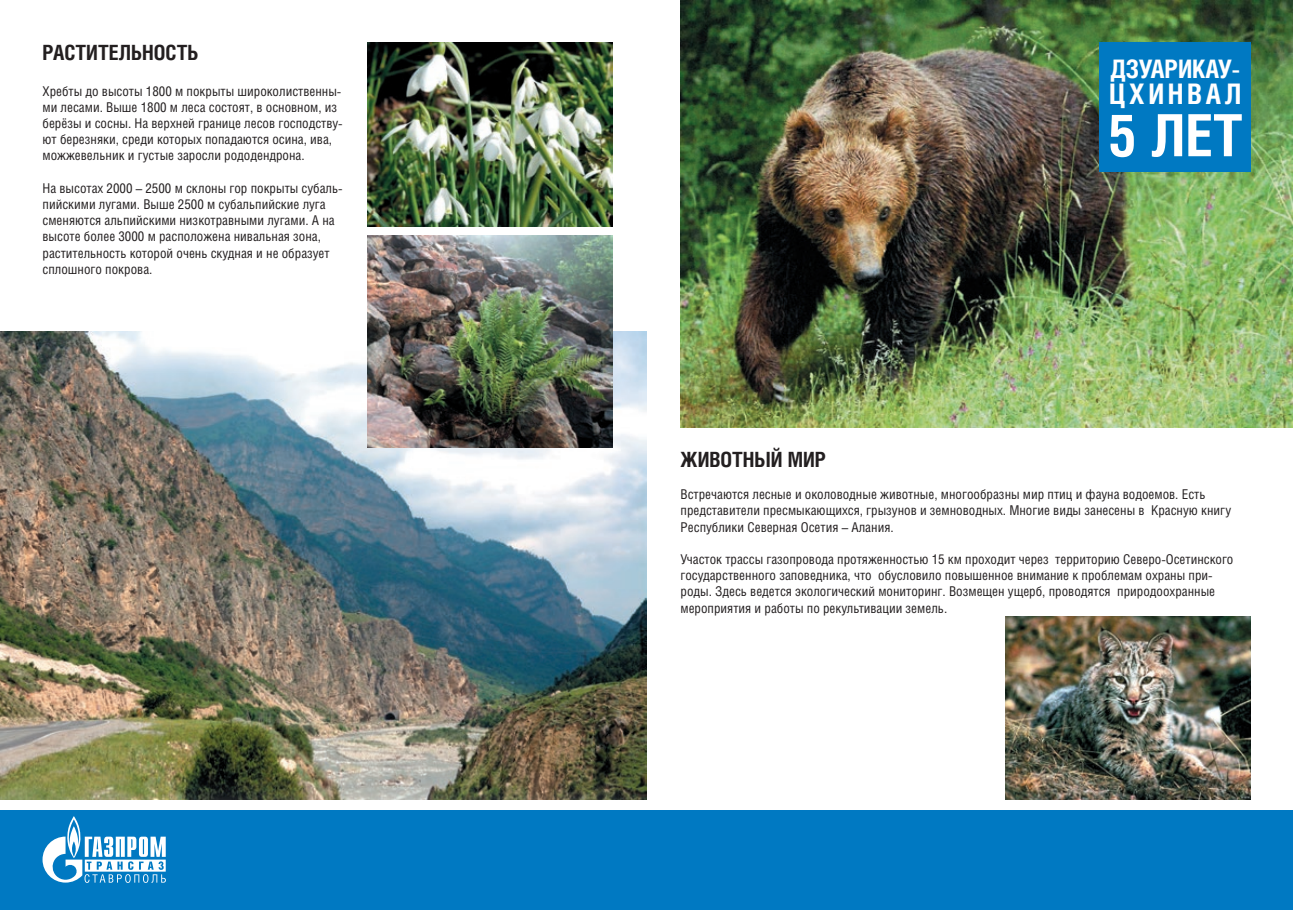
<style>
.page{position:relative;width:1293px;height:910px;background:#fff}
.page>*{position:absolute;margin:0;border:0;box-sizing:border-box;transform-origin:0 0}
.t1{font:700 58.2px "Helios Cond";color:#fff}
.t2{font:700 28.35px "Helios Cond";letter-spacing:.13em;color:#fff}
.t3{font:700 25.5px "Helios Cond";letter-spacing:-.01em;color:#fff}
.t4{font:700 21px "Helios Cond";color:#231f20}
.t5{font:13.5px/16.2px "Helios Cond";color:#231f20}
</style>
<div class="page">
<img style="left:680px;top:0;width:613px;height:428px">
<div style="left:0;top:810px;width:1293px;height:100px;background:#0079c2"></div>
<svg style="left:43px;top:816px;width:123px;height:67px"></svg>
<img style="left:0;top:332px;width:646px;height:467px">
<img style="left:1005px;top:617px;width:245px;height:182px">
<img style="left:367px;top:43px;width:245px;height:183px">
<img style="left:367px;top:235px;width:245px;height:213px">
<div style="left:1099px;top:43px;width:152px;height:129px;background:#0079c2"></div>
<p class="t4" style="left:43px;top:39px;width:158px">РАСТИТЕЛЬНОСТЬ</p>
<p class="t5" style="left:43px;top:82px;width:302px">Хребты до высоты 1800 м покрыты широколиственны&shy;ми лесами. Выше 1800 м леса состоят, в основном, из берёзы и сосны. На верхней границе лесов господству&shy;ют березняки, среди которых попадаются осина, ива, можжевельник и густые заросли рододендрона.</p>
<p class="t5" style="left:43px;top:180px;width:302px">На высотах 2000 – 2500 м склоны гор покрыты субаль&shy;пийскими лугами. Выше 2500 м субальпийские луга сменяются альпийскими низкотравными лугами. А на высоте более 3000 м расположена нивальная зона, растительность которой очень скудная и не образует сплошного покрова.</p>
<p class="t3" style="left:1110px;top:53px;width:131px">ДЗУАРИКАУ-</p>
<p class="t2" style="left:1109px;top:77px;width:134px">ЦХИНВАЛ</p>
<p class="t1" style="left:1108px;top:101px;width:136px">5 ЛЕТ</p>
<p class="t4" style="left:680px;top:447px;width:147px">ЖИВОТНЫЙ МИР</p>
<p class="t5" style="left:680px;top:486px;width:552px">Встречаются лесные и околоводные животные, многообразны мир птиц и фауна водоемов. Есть представители пресмыкающихся, грызунов и земноводных. Многие виды занесены в Красную книгу<br>Республики Северная Осетия – Алания.</p>
<p class="t5" style="left:680px;top:551px;width:554px">Участок трассы газопровода протяженностью 15 км проходит через территорию Северо-Осетинского государственного заповедника, что обусловило повышенное внимание к проблемам охраны при&shy;роды. Здесь ведется экологический мониторинг. Возмещен ущерб, проводятся природоохранные мероприятия и работы по рекультивации земель.</p>
</div>
